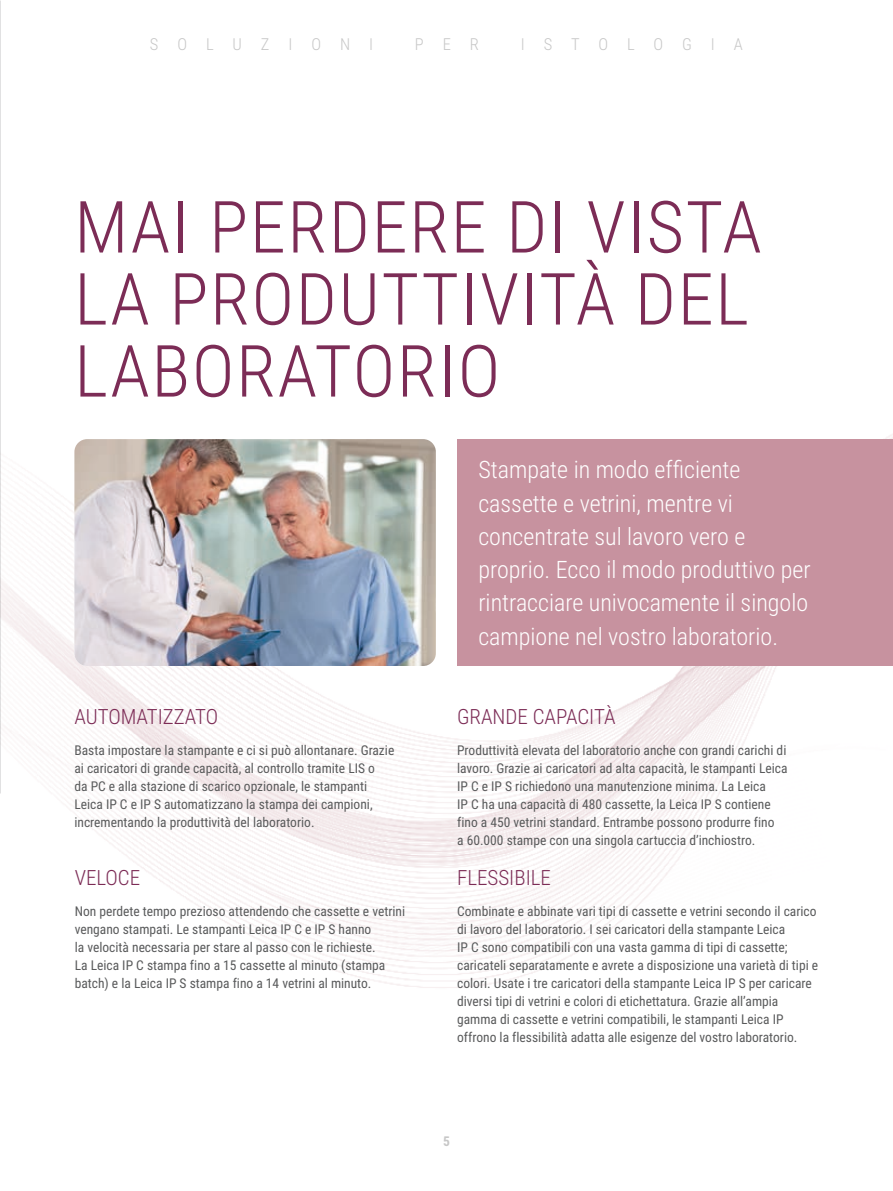
<style>
.page{position:relative;width:893px;height:1191px;background:#fff}
.page>*{position:absolute;margin:0;border:0;box-sizing:border-box;transform-origin:0 0}
.t1{font:300 72px/72px "Roboto Condensed";letter-spacing:.025em;color:#7c2c56}
.t2{font:300 24px/33.3px "Roboto Condensed";color:#fff}
.t3{font:300 21px "Roboto Condensed";color:#7c2c56}
.t4{font:300 16.5px "Roboto Condensed";letter-spacing:1.15em;color:#c7c7c7}
.t5{font:13.5px/18px "Roboto Condensed";color:#595a5b}
.t6{font:700 13.5px "Roboto Condensed";color:#c7c7c7}
</style>
<div class="page">
<img style="left:0;top:0;width:1px;height:794px">
<img style="left:0;top:99px;width:893px;height:889px">
<img style="left:74px;top:439px;width:362px;height:227px">
<div style="left:457px;top:439px;width:436px;height:227px;background:#c7929f"></div>
<p class="t4" style="left:150px;top:32px;width:225px">SOLUZIONI</p>
<p class="t4" style="left:415px;top:32px;width:66px">PER</p>
<p class="t4" style="left:521px;top:32px;width:224px">ISTOLOGIA</p>
<h1 class="t1" style="left:74px;top:188px;width:689px">MAI PERDERE DI VISTA<br>LA PRODUTTIVITÀ DEL<br>LABORATORIO</h1>
<h3 class="t3" style="left:74px;top:702px;width:145px">AUTOMATIZZATO</h3>
<p class="t5" style="left:74px;top:740px;width:321px">Basta impostare la stampante e ci si può allontanare. Grazie ai caricatori di grande capacità, al controllo tramite LIS o<br>da PC e alla stazione di scarico opzionale, le stampanti Leica IP C e IP S automatizzano la stampa dei campioni, incrementando la produttività del laboratorio.</p>
<h3 class="t3" style="left:75px;top:863px;width:67px">VELOCE</h3>
<p class="t5" style="left:75px;top:901px;width:332px">Non perdete tempo prezioso attendendo che cassette e vetrini vengano stampati. Le stampanti Leica IP C e IP S hanno<br>la velocità necessaria per stare al passo con le richieste.<br>La Leica IP C stampa fino a 15 cassette al minuto (stampa batch) e la Leica IP S stampa fino a 14 vetrini al minuto.</p>
<h2 class="t2" style="left:478px;top:452px;width:334px">Stampate in modo efficiente cassette e vetrini, mentre vi concentrate sul lavoro vero e proprio. Ecco il modo produttivo per rintracciare univocamente il singolo campione nel vostro laboratorio.</h2>
<h3 class="t3" style="left:457px;top:702px;width:160px">GRANDE CAPACITÀ</h3>
<p class="t5" style="left:457px;top:740px;width:332px">Produttività elevata del laboratorio anche con grandi carichi di lavoro. Grazie ai caricatori ad alta capacità, le stampanti Leica IP C e IP S richiedono una manutenzione minima. La Leica<br>IP C ha una capacità di 480 cassette, la Leica IP S contiene fino a 450 vetrini standard. Entrambe possono produrre fino<br>a 60.000 stampe con una singola cartuccia d’inchiostro.</p>
<h3 class="t3" style="left:457px;top:863px;width:95px">FLESSIBILE</h3>
<p class="t5" style="left:457px;top:901px;width:363px">Combinate e abbinate vari tipi di cassette e vetrini secondo il carico di lavoro del laboratorio. I sei caricatori della stampante Leica<br>IP C sono compatibili con una vasta gamma di tipi di cassette; caricateli separatamente e avrete a disposizione una varietà di tipi e colori. Usate i tre caricatori della stampante Leica IP S per caricare diversi tipi di vetrini e colori di etichettatura. Grazie all’ampia gamma di cassette e vetrini compatibili, le stampanti Leica IP offrono la flessibilità adatta alle esigenze del vostro laboratorio.</p>
<p class="t6" style="left:443px;top:1132px;width:8px">5</p>
</div>
